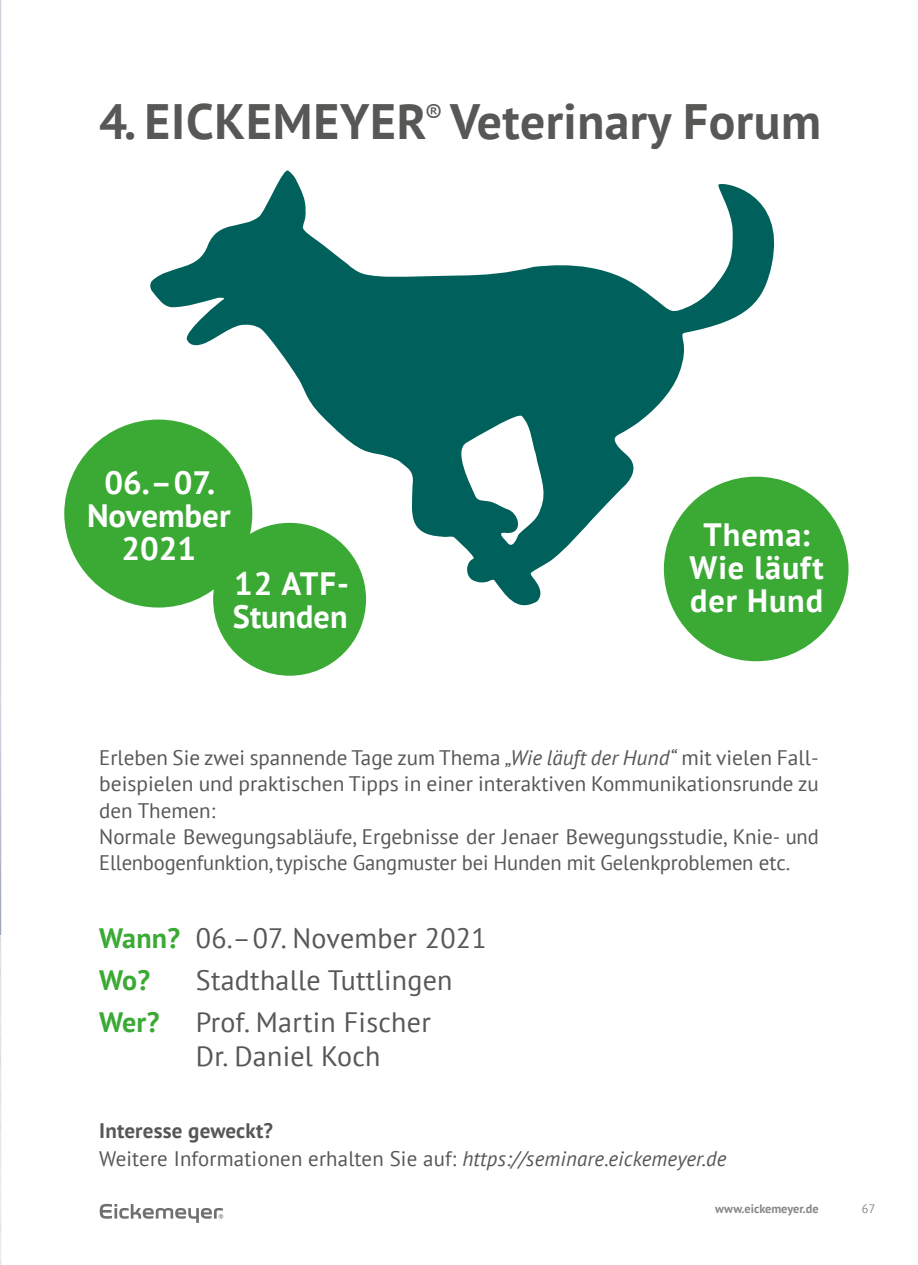
<style>
.page{position:relative;width:918px;height:1265px;background:#fff}
.page>*{position:absolute;margin:0;border:0;box-sizing:border-box;transform-origin:0 0}
.t1{font:700 49.7px "PT Sans";letter-spacing:.01em;color:#575756}
.t2{font:700 32.2px/33.2px "PT Sans";color:#fff}
.t3{font:700 32.2px/33.2px "PT Sans";letter-spacing:.03em;color:#fff;text-align:center}
.t4{font:28px/42px "PT Sans";letter-spacing:.01em;color:#575756}
.t5{font:700 28px "PT Sans";color:#3baa35}
.t6{font:21px/26.2px "PT Sans";color:#575756}
.t7{font:700 12.25px "PT Sans";color:#878787}
.t8{font:12.25px "PT Sans";color:#878787}
.s1{font-style:italic}
.s2{font-weight:700;color:#3baa35}
.s3{font-weight:700}
</style>
<div class="page">
<svg style="left:100px;top:1204px;width:123px;height:19px"></svg>
<img style="left:0;top:2px;width:1px;height:594px">
<img style="left:0;top:596px;width:1px;height:261px">
<img style="left:0;top:857px;width:1px;height:78px">
<img style="left:0;top:949px;width:1px;height:226px">
<svg style="left:150px;top:170px;width:636px;height:443px"></svg>
<svg style="left:453px;top:411px;width:95px;height:138px"></svg>
<div style="left:664px;top:477px;width:184px;height:184px;background:#3baa35;border-radius:50%"></div>
<div style="left:213px;top:523px;width:153px;height:153px;background:#3baa35;border-radius:50%"></div>
<div style="left:64px;top:420px;width:188px;height:188px;background:#3baa35;border-radius:50%"></div>
<h1 class="t1" style="left:99px;top:89px;width:723px">4. EICKEMEYER<sup>®</sup> Veterinary Forum</h1>
<h2 class="t2" style="left:87px;top:465px;width:145px;text-align:center">06. – 07.<br>November<br>2021</h2>
<h2 class="t2" style="left:233px;top:566px;width:118px">12 ATF-<br>Stunden</h2>
<h2 class="t3" style="left:689px;top:517px;width:136px">Thema:<br>Wie läuft der Hund</h2>
<p class="t6" style="left:99px;top:744px;width:721px">Erleben Sie zwei spannende Tage zum Thema <span class="s1">„Wie läuft der Hund“</span> mit vielen Fall&shy;beispielen und praktischen Tipps in einer inter aktiven Kommunikationsrunde zu den Themen:<br>Normale Bewegungsabläufe, Ergebnisse der Jenaer Bewegungsstudie, Knie- und Ellen bogenfunktion, typische Gangmuster bei Hunden mit Gelenkproblemen etc.</p>
<h3 class="t4" style="left:99px;top:917px;width:389px"><span class="s2">Wann?</span> 06. – 07. November 2021<br><span class="s2">Wo?</span></h3>
<h3 class="t4" style="left:196px;top:959px;width:258px">Stadthalle Tuttlingen</h3>
<h3 class="t5" style="left:99px;top:1004px;width:62px">Wer?</h3>
<h3 class="t4" style="left:196px;top:1005px;width:236px;line-height:33.2px">Prof. Martin Fischer<br>Dr. Daniel Koch</h3>
<p class="t6" style="left:99px;top:1116px;width:629px;line-height:27.8px"><span class="s3">Interesse geweckt?<br></span>Weitere Informationen erhalten Sie auf: <span class="s1">https://seminare.eickemeyer.de</span></p>
<p class="t7" style="left:715px;top:1201px;width:105px">www.eickemeyer.de</p>
<p class="t8" style="left:862px;top:1201px;width:15px">67</p>
</div>
